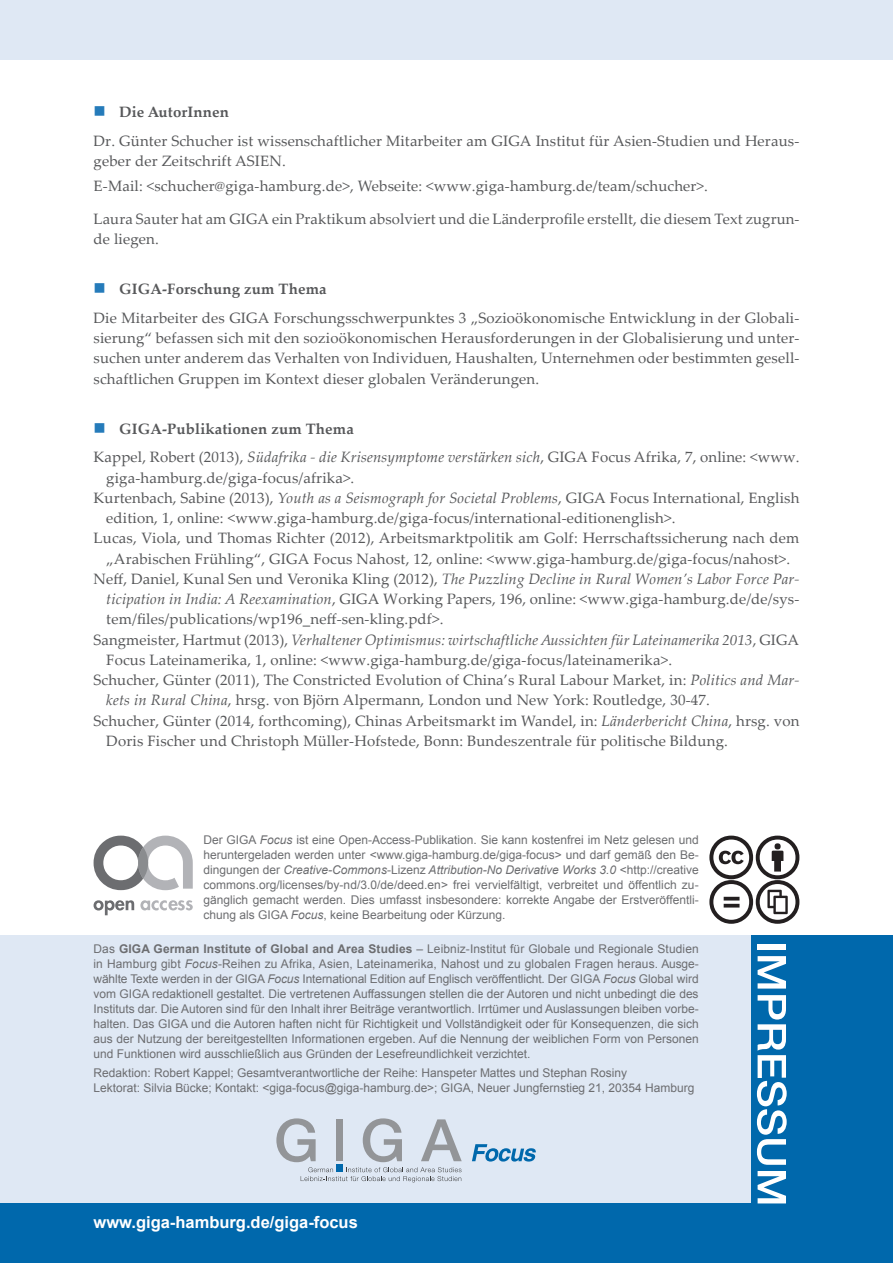
<style>
.page{position:relative;width:893px;height:1263px;background:#fff}
.page>*{position:absolute;margin:0;border:0;box-sizing:border-box;transform-origin:0 0}
.t1{font:700 16.5px "Arial";color:#fff}
.t2{font:15px/20.2px "Palatino Linotype";letter-spacing:.01em;color:#57585a}
.t3{font:italic 15px "Palatino Linotype";letter-spacing:.01em;color:#57585a}
.t4{font:700 15px "Palatino Linotype";letter-spacing:.01em;color:#57585a}
.t5{font:12px/15px "Arial";color:#6c6d70;text-align:justify}
.s1{font-weight:700}
.s2{font-style:italic}
.s3{font-style:normal}
</style>
<div class="page">
<div style="left:0;top:935px;width:893px;height:328px;background:#dfe8f4"></div>
<div style="left:752px;top:935px;width:141px;height:328px;background:#0068ac"></div>
<div style="left:0;top:1203px;width:753px;height:60px;background:#0068ac"></div>
<div style="left:0;top:0;width:893px;height:60px;background:#dfe8f4"></div>
<div style="left:758px;top:944px;width:28px;height:5px;background:#fff"></div>
<svg style="left:758px;top:956px;width:28px;height:32px"></svg>
<svg style="left:757px;top:995px;width:30px;height:170px"></svg>
<svg style="left:758px;top:1171px;width:28px;height:32px"></svg>
<svg style="left:276px;top:1118px;width:186px;height:64px"></svg>
<div style="left:336px;top:1165px;width:7px;height:7px;background:#0068ac"></div>
<svg style="left:472px;top:1144px;width:64px;height:17px"></svg>
<svg style="left:709px;top:836px;width:90px;height:88px"></svg>
<svg style="left:94px;top:836px;width:99px;height:54px"></svg>
<svg style="left:94px;top:900px;width:40px;height:15px"></svg>
<svg style="left:140px;top:900px;width:53px;height:10px"></svg>
<p class="t4" style="left:119px;top:102px;width:111px">Die AutorInnen</p>
<p class="t2" style="left:94px;top:130px;width:707px">Dr. Günter Schucher ist wissenschaftlicher Mitarbeiter am GIGA Institut für Asien-Studien und Heraus&shy;geber der Zeitschrift ASIEN.</p>
<p class="t2" style="left:94px;top:175px;width:616px">E-Mail: &lt;schucher@giga-hamburg.de&gt;, Webseite: &lt;www.giga-hamburg.de/team/schucher&gt;.</p>
<p class="t2" style="left:94px;top:208px;width:707px">Laura Sauter hat am GIGA ein Praktikum absolviert und die Länderprofile erstellt, die diesem Text zugrun&shy;de liegen.</p>
<p class="t4" style="left:119px;top:278px;width:209px">GIGA-Forschung zum Thema</p>
<p class="t2" style="left:94px;top:307px;width:707px;text-align:justify">Die Mitarbeiter des GIGA Forschungsschwerpunktes 3 „Sozioökonomische Entwicklung in der Globali&shy;sierung“ befassen sich mit den sozioökonomischen Herausforderungen in der Globalisierung und unter&shy;suchen unter anderem das Verhalten von Individuen, Haushalten, Unternehmen oder bestimmten gesell&shy;schaftlichen Gruppen im Kontext dieser globalen Veränderungen.</p>
<p class="t2" style="left:94px;top:413px;width:707px;line-height:28.8px;text-indent:26px"><span class="s1">GIGA-Publikationen zum Thema<br></span>Kappel, Robert (2013), <span class="s2">Südafrika - die Krisensymptome verstärken sich</span>, GIGA Focus Afrika, 7, online: &lt;www.</p>
<p class="t2" style="left:106px;top:467px;width:250px">giga-hamburg.de/giga-focus/afrika&gt;.</p>
<p class="t2" style="left:94px;top:487px;width:707px">Kurtenbach, Sabine (2013), <span class="s2">Youth as a Seismograph for Societal Problems</span>, GIGA Focus International, English</p>
<p class="t2" style="left:106px;top:507px;width:571px">edition, 1, online: &lt;www.giga-hamburg.de/giga-focus/international-editionenglish&gt;.</p>
<p class="t2" style="left:94px;top:528px;width:707px">Lucas, Viola, und Thomas Richter (2012), Arbeitsmarktpolitik am Golf: Herrschaftssicherung nach dem</p>
<p class="t2" style="left:106px;top:548px;width:685px">„Arabischen Frühling“, GIGA Focus Nahost, 12, online: &lt;www.giga-hamburg.de/giga-focus/nahost&gt;.</p>
<p class="t3" style="left:94px;top:568px;width:707px"><span class="s3">Neff, Daniel, Kunal Sen und Veronika Kling (2012),</span> The Puzzling Decline in Rural Women’s Labor Force Par-</p>
<p class="t2" style="left:106px;top:588px;width:695px"><span class="s2">ticipation in India: A Reexamination</span>, GIGA Working Papers, 196, online: &lt;www.giga-hamburg.de/de/sys-</p>
<p class="t2" style="left:106px;top:609px;width:339px">tem/files/publications/wp196_neff-sen-kling.pdf&gt;.</p>
<p class="t3" style="left:94px;top:629px;width:707px"><span class="s3">Sangmeister, Hartmut (2013),</span> Verhaltener Optimismus: wirtschaftliche Aussichten für Lateinamerika 2013<span class="s3">, GIGA</span></p>
<p class="t2" style="left:106px;top:649px;width:567px">Focus Lateinamerika, 1, online: &lt;www.giga-hamburg.de/giga-focus/lateinamerika&gt;.</p>
<p class="t2" style="left:94px;top:669px;width:707px">Schucher, Günter (2011), The Constricted Evolution of China’s Rural Labour Market, in: <span class="s2">Politics and Mar-</span></p>
<p class="t2" style="left:106px;top:690px;width:605px"><span class="s2">kets in Rural China</span>, hrsg. von Björn Alpermann, London und New York: Routledge, 30-47.</p>
<p class="t2" style="left:94px;top:710px;width:707px">Schucher, Günter (2014, forthcoming), Chinas Arbeitsmarkt im Wandel, in: <span class="s2">Länderbericht China</span>, hrsg. von</p>
<p class="t2" style="left:106px;top:730px;width:623px">Doris Fischer und Christoph Müller-Hofstede, Bonn: Bundeszentrale für politische Bildung.</p>
<p class="t5" style="left:203px;top:833px;width:497px">Der GIGA <span class="s2">Focus</span> ist eine Open-Access-Publikation. Sie kann kostenfrei im Netz gelesen und heruntergeladen werden unter &lt;www.giga-hamburg.de/giga-focus&gt; und darf gemäß den Be&shy;dingungen der <span class="s2">Creative-Commons</span>-Lizenz <span class="s2">Attribution-No Derivative Works 3.0</span> &lt;http://creative commons.org/licenses/by-nd/3.0/de/deed.en&gt; frei vervielfältigt, verbreitet und öffentlich zu&shy;gänglich gemacht werden. Dies umfasst insbesondere: korrekte Angabe der Erstveröffentli&shy;chung als GIGA <span class="s2">Focus</span>, keine Bearbeitung oder Kürzung.</p>
<p class="t5" style="left:94px;top:941px;width:607px">Das <span class="s1">GIGA German Institute of Global and Area Studies</span> – Leibniz-Institut für Globale und Regionale Studien in Hamburg gibt <span class="s2">Focus</span>-Reihen zu Afrika, Asien, Lateinamerika, Nahost und zu globalen Fragen heraus. Ausge&shy;wählte Texte werden in der GIGA <span class="s2">Focus</span> International Edition auf Englisch veröffentlicht. Der GIGA <span class="s2">Focus</span> Global wird vom GIGA redaktionell gestaltet. Die vertretenen Auffassungen stellen die der Autoren und nicht unbedingt die des Instituts dar. Die Autoren sind für den Inhalt ihrer Beiträge verantwortlich. Irrtümer und Auslassungen bleiben vorbe&shy;halten. Das GIGA und die Autoren haften nicht für Richtigkeit und Vollständigkeit oder für Konsequenzen, die sich aus der Nutzung der bereitgestellten Informationen ergeben. Auf die Nennung der weiblichen Form von Personen und Funktionen wird ausschließlich aus Gründen der Lesefreundlichkeit verzichtet.</p>
<p class="t5" style="left:94px;top:1065px;width:602px">Redaktion: Robert Kappel; Gesamtverantwortliche der Reihe: Hanspeter Mattes und Stephan Rosiny<br>Lektorat: Silvia Bücke; Kontakt: &lt;giga-focus@giga-hamburg.de&gt;; GIGA, Neuer Jungfernstieg 21, 20354 Hamburg</p>
<p class="t1" style="left:94px;top:1211px;width:266px">www.giga-hamburg.de/giga-focus</p>
</div>
